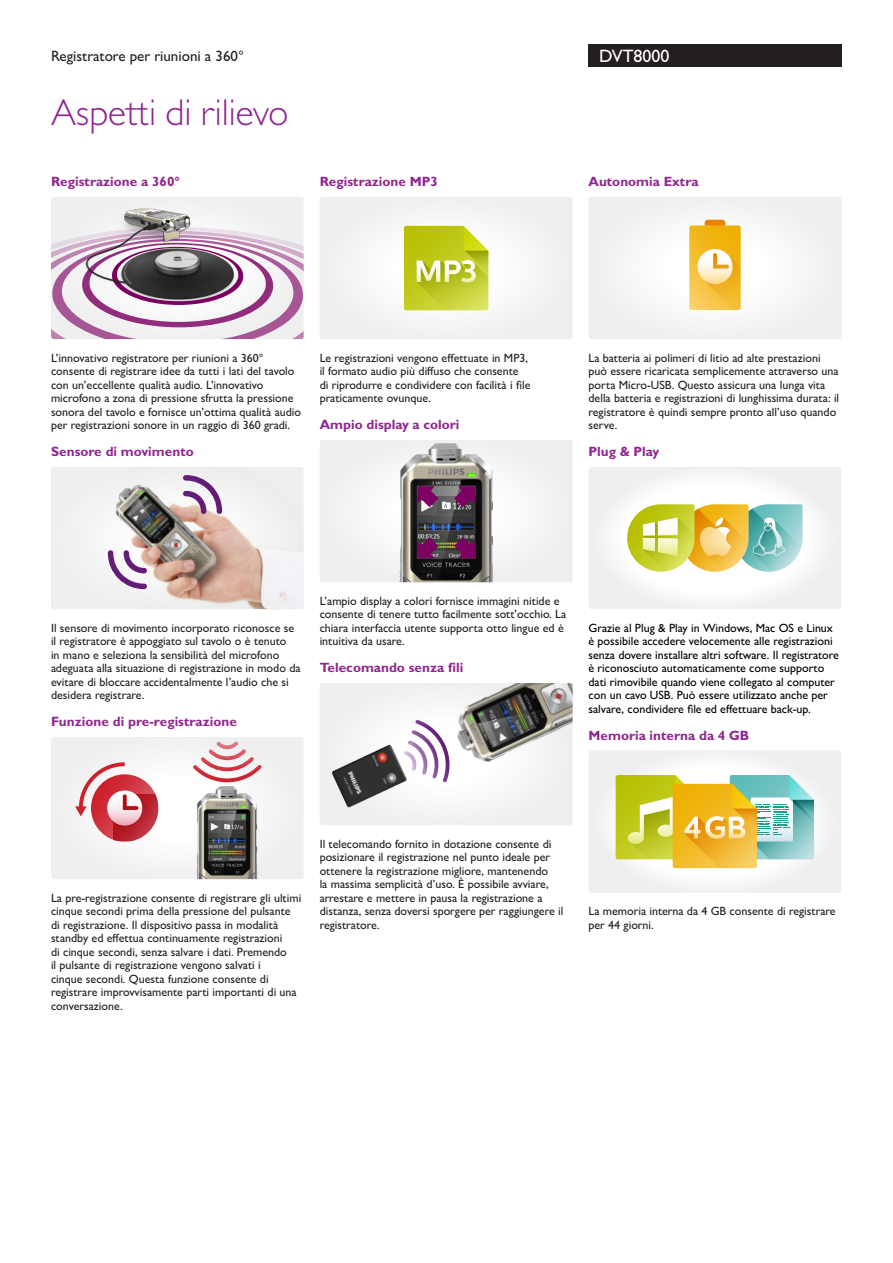
<style>
.page{position:relative;width:893px;height:1263px;background:#fff}
.page>*{position:absolute;margin:0;border:0;box-sizing:border-box;transform-origin:0 0}
.t1{font:300 37.5px "Gill Sans MT Pro";color:#90268f}
.t2{font:500 18px "Gill Sans MT Pro";color:#fff}
.t3{font:500 15px "Gill Sans MT Pro";color:#231f20}
.t4{font:700 13.5px "Gill Sans MT Pro";color:#90268f}
.t5{font:500 12px/13.5px "Gill Sans MT Pro";color:#231f20}
.t6{font:500 12px/13.5px "Gill Sans MT Pro";color:#010002}
</style>
<div class="page">
<div style="left:588px;top:44px;width:254px;height:23px;background:#231f20"></div>
<svg style="left:51px;top:197px;width:253px;height:142px"></svg>
<img style="left:77px;top:197px;width:167px;height:113px">
<svg style="left:51px;top:467px;width:253px;height:142px"></svg>
<svg style="left:51px;top:737px;width:253px;height:142px"></svg>
<svg style="left:320px;top:197px;width:253px;height:142px"></svg>
<svg style="left:320px;top:440px;width:253px;height:142px"></svg>
<svg style="left:320px;top:683px;width:253px;height:142px"></svg>
<img style="left:320px;top:720px;width:100px;height:105px">
<svg style="left:589px;top:197px;width:252px;height:142px"></svg>
<svg style="left:589px;top:467px;width:252px;height:142px"></svg>
<svg style="left:589px;top:751px;width:252px;height:142px"></svg>
<p class="t3" style="left:51px;top:47px;width:194px">Registratore per riunioni a 360°</p>
<h2 class="t2" style="left:599px;top:45px;width:72px">DVT8000</h2>
<h1 class="t1" style="left:51px;top:90px;width:238px">Aspetti di rilievo</h1>
<p class="t4" style="left:51px;top:173px;width:130px">Registrazione a 360°</p>
<p class="t4" style="left:320px;top:173px;width:120px">Registrazione MP3</p>
<p class="t4" style="left:588px;top:173px;width:112px">Autonomia Extra</p>
<p class="t5" style="left:51px;top:351px;width:252px">L’innovativo registratore per riunioni a 360° consente di registrare idee da tutti i lati del tavolo con un’eccellente qualità audio. L’innovativo microfono a zona di pressione sfrutta la pressione sonora del tavolo e fornisce un’ottima qualità audio per registrazioni sonore in un raggio di 360 gradi.</p>
<p class="t4" style="left:51px;top:443px;width:144px">Sensore di movimento</p>
<p class="t5" style="left:320px;top:351px;width:212px">Le registrazioni vengono effettuate in MP3, il formato audio più diffuso che consente<br>di riprodurre e condividere con facilità i file praticamente ovunque.</p>
<p class="t4" style="left:320px;top:416px;width:141px">Ampio display a colori</p>
<p class="t5" style="left:588px;top:351px;width:252px">La batteria ai polimeri di litio ad alte prestazioni può essere ricaricata semplicemente attraverso una porta Micro-USB. Questo assicura una lunga vita della batteria e registrazioni di lunghissima durata: il registratore è quindi sempre pronto all’uso quando serve.</p>
<p class="t4" style="left:588px;top:443px;width:72px">Plug &amp; Play</p>
<p class="t5" style="left:51px;top:621px;width:251px">Il sensore di movimento incorporato riconosce se il registratore è appoggiato sul tavolo o è tenuto<br>in mano e seleziona la sensibilità del microfono adeguata alla situazione di registrazione in modo da evitare di bloccare accidentalmente l’audio che si desidera registrare.</p>
<p class="t4" style="left:51px;top:713px;width:187px">Funzione di pre-registrazione</p>
<p class="t5" style="left:320px;top:594px;width:248px">L’ampio display a colori fornisce immagini nitide e consente di tenere tutto facilmente sott’occhio. La chiara interfaccia utente supporta otto lingue ed è intuitiva da usare.</p>
<p class="t4" style="left:320px;top:659px;width:145px">Telecomando senza fili</p>
<p class="t6" style="left:588px;top:621px;width:252px">Grazie al Plug &amp; Play in Windows, Mac OS e Linux è possibile accedere velocemente alle registrazioni senza dovere installare altri software. Il registratore è riconosciuto automaticamente come supporto dati rimovibile quando viene collegato al computer con un cavo USB. Può essere utilizzato anche per salvare, condividere file ed effettuare back-up.</p>
<p class="t4" style="left:588px;top:727px;width:162px">Memoria interna da 4 GB</p>
<p class="t5" style="left:51px;top:891px;width:252px">La pre-registrazione consente di registrare gli ultimi cinque secondi prima della pressione del pulsante di registrazione. Il dispositivo passa in modalità standby ed effettua continuamente registrazioni<br>di cinque secondi, senza salvare i dati. Premendo<br>il pulsante di registrazione vengono salvati i<br>cinque secondi. Questa funzione consente di registrare improvvisamente parti importanti di una conversazione.</p>
<p class="t5" style="left:320px;top:837px;width:245px">Il telecomando fornito in dotazione consente di posizionare il registrazione nel punto ideale per ottenere la registrazione migliore, mantenendo<br>la massima semplicità d’uso. È possibile avviare, arrestare e mettere in pausa la registrazione a distanza, senza doversi sporgere per raggiungere il registratore.</p>
<p class="t5" style="left:588px;top:904px;width:249px">La memoria interna da 4 GB consente di registrare per 44 giorni.</p>
</div>
